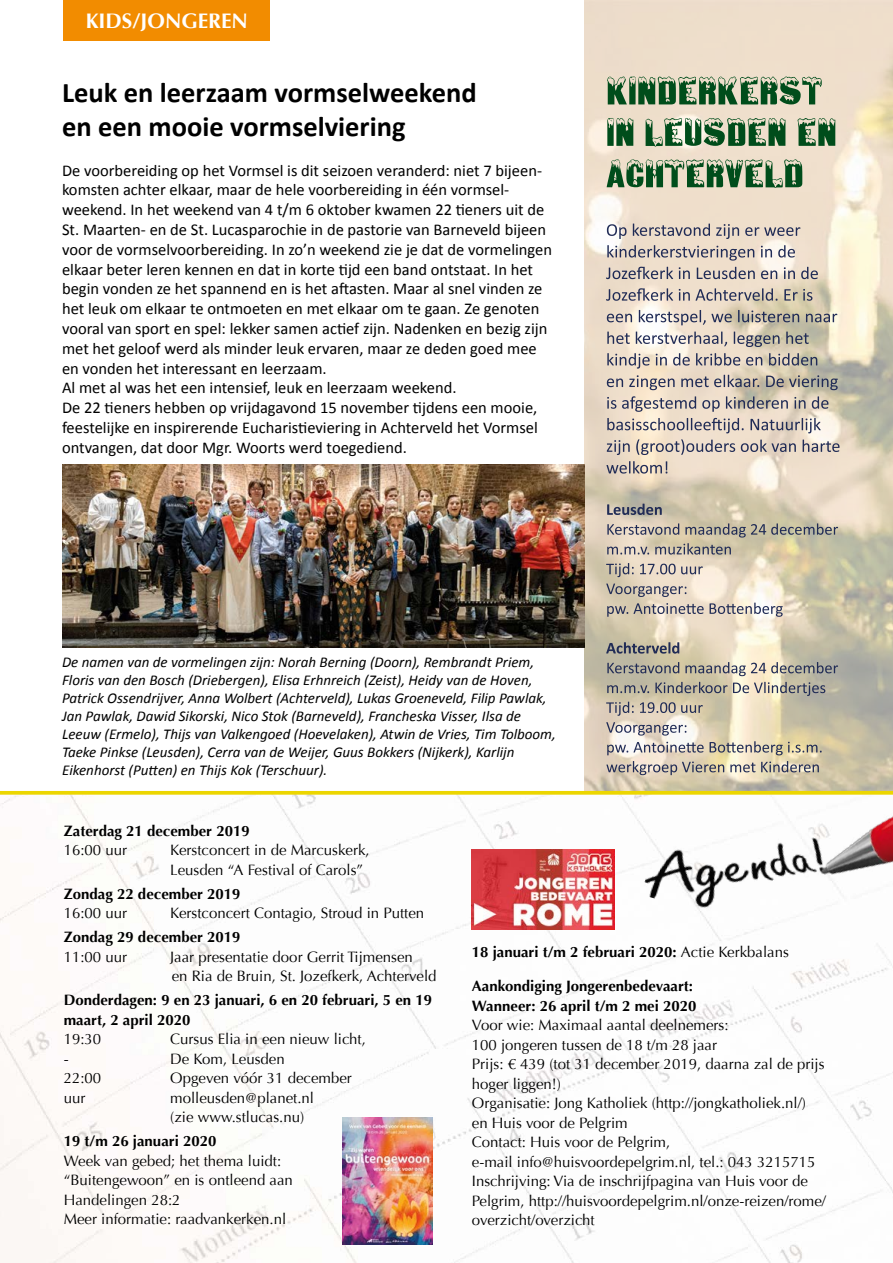
<style>
.page{position:relative;width:893px;height:1263px;background:#fff}
.page>*{position:absolute;margin:0;border:0;box-sizing:border-box;transform-origin:0 0}
.t1{font:700 28.5px/34.2px "Calibri";color:#000}
.t2{font:700 21px "Optima";color:#fff}
.t3{font:16.5px/19.8px "Calibri";color:#000}
.t4{font:15px/19.5px "Optima";color:#000}
.t5{font:italic 15px/18px "Calibri";color:#000}
.t6{font:700 15px/19.5px "Optima";color:#000}
.s1{font-weight:400}
</style>
<div class="page">
<img style="left:585px;top:0;width:308px;height:791px">
<svg style="left:0;top:791px;width:893px;height:472px"></svg>
<div style="left:64px;top:0;width:206px;height:40px;background:#f28c00"></div>
<img style="left:641px;top:703px;width:252px;height:266px">
<img style="left:472px;top:849px;width:143px;height:81px">
<img style="left:63px;top:465px;width:522px;height:182px">
<svg style="left:606px;top:761px;width:213px;height:14px;background:#bcb3a6"></svg>
<svg style="left:606px;top:722px;width:216px;height:33px;background:#d1c9b8"></svg>
<svg style="left:606px;top:702px;width:97px;height:14px"></svg>
<svg style="left:607px;top:682px;width:218px;height:14px;background:#aca89b"></svg>
<svg style="left:607px;top:662px;width:231px;height:14px;background:#aaa69b"></svg>
<svg style="left:606px;top:642px;width:73px;height:12px"></svg>
<svg style="left:607px;top:603px;width:176px;height:14px;background:#bcb5af"></svg>
<svg style="left:606px;top:583px;width:80px;height:14px"></svg>
<svg style="left:606px;top:563px;width:97px;height:14px"></svg>
<svg style="left:607px;top:523px;width:231px;height:32px;background:#bbb3a0"></svg>
<svg style="left:607px;top:504px;width:55px;height:11px"></svg>
<svg style="left:606px;top:461px;width:61px;height:13px"></svg>
<svg style="left:607px;top:439px;width:232px;height:16px;background:#c4bab2"></svg>
<svg style="left:607px;top:418px;width:214px;height:15px;background:#bfb6b1"></svg>
<svg style="left:607px;top:396px;width:221px;height:16px;background:#c0b6ae"></svg>
<svg style="left:607px;top:375px;width:231px;height:15px;background:#b5ada4"></svg>
<svg style="left:607px;top:353px;width:210px;height:16px;background:#bfb7af"></svg>
<svg style="left:607px;top:332px;width:202px;height:15px;background:#bcb6b1"></svg>
<svg style="left:607px;top:310px;width:230px;height:15px;background:#bbb5ad"></svg>
<svg style="left:606px;top:288px;width:206px;height:13px;background:#b9b1aa"></svg>
<svg style="left:606px;top:267px;width:212px;height:12px;background:#bab1ae"></svg>
<svg style="left:607px;top:245px;width:188px;height:16px;background:#c5bcb8"></svg>
<svg style="left:607px;top:224px;width:193px;height:15px;background:#c3b9b4"></svg>
<svg style="left:607px;top:159px;width:195px;height:29px;background:#7c9876"></svg>
<svg style="left:607px;top:118px;width:228px;height:29px;background:#7b9978"></svg>
<svg style="left:607px;top:76px;width:215px;height:28px;background:#72926f"></svg>
<img style="left:343px;top:1117px;width:89px;height:128px">
<p class="t2" style="left:86px;top:9px;width:164px">KIDS/JONGEREN</p>
<h1 class="t1" style="left:62px;top:75px;width:416px">Leuk en leerzaam vormselweekend en een mooie vormselviering</h1>
<p class="t3" style="left:62px;top:160px;width:492px">De voorbereiding op het Vormsel is dit seizoen veranderd: niet 7 bijeen&shy;komsten achter elkaar, maar de hele voorbereiding in één vormsel&shy;weekend. In het weekend van 4 t/m 6 oktober kwamen 22 tieners uit de St. Maarten- en de St. Lucasparochie in de pastorie van Barneveld bijeen voor de vormselvoorbereiding. In zo’n weekend zie je dat de vormelingen elkaar beter leren kennen en dat in korte tijd een band ontstaat. In het begin vonden ze het spannend en is het aftasten. Maar al snel vinden ze het leuk om elkaar te ontmoeten en met elkaar om te gaan. Ze genoten vooral van sport en spel: lekker samen actief zijn. Nadenken en bezig zijn met het geloof werd als minder leuk ervaren, maar ze deden goed mee en vonden het interessant en leerzaam.<br>Al met al was het een intensief, leuk en leerzaam weekend.<br>De 22 tieners hebben op vrijdagavond 15 november tijdens een mooie, feestelijke en inspirerende Eucharistieviering in Achterveld het Vormsel ontvangen, dat door Mgr. Woorts werd toegediend.</p>
<p class="t5" style="left:62px;top:652px;width:495px">De namen van de vormelingen zijn: Norah Berning (Doorn), Rembrandt Priem, Floris van den Bosch (Driebergen), Elisa Erhnreich (Zeist), Heidy van de Hoven, Patrick Ossendrijver, Anna Wolbert (Achterveld), Lukas Groeneveld, Filip Pawlak, Jan Pawlak, Dawid Sikorski, Nico Stok (Barneveld), Francheska Visser, Ilsa de Leeuw (Ermelo), Thijs van Valkengoed (Hoevelaken), Atwin de Vries, Tim Tolboom, Taeke Pinkse (Leusden), Cerra van de Weijer, Guus Bokkers (Nijkerk), Karlijn Eikenhorst (Putten) en Thijs Kok (Terschuur).</p>
<p class="t6" style="left:64px;top:821px;width:187px">Zaterdag 21 december 2019</p>
<p class="t4" style="left:64px;top:840px;width:65px">16:00 uur</p>
<p class="t4" style="left:170px;top:840px;width:201px">Kerstconcert in de Marcuskerk,<br>Leusden “A Festival of Carols”</p>
<p class="t6" style="left:64px;top:884px;width:178px">Zondag 22 december 2019</p>
<p class="t4" style="left:64px;top:903px;width:65px">16:00 uur</p>
<p class="t4" style="left:170px;top:903px;width:255px">Kerstconcert Contagio, Stroud in Putten</p>
<p class="t6" style="left:64px;top:927px;width:178px">Zondag 29 december 2019</p>
<p class="t4" style="left:64px;top:947px;width:65px">11:00 uur</p>
<p class="t4" style="left:170px;top:947px;width:268px">Jaar presentatie door Gerrit Tijmensen<br>en Ria de Bruin, St. Jozefkerk, Achterveld</p>
<p class="t6" style="left:64px;top:990px;width:370px">Donderdagen: 9 en 23 januari, 6 en 20 februari, 5 en 19 maart, 2 april 2020</p>
<p class="t4" style="left:64px;top:1029px;width:39px">19:30</p>
<p class="t4" style="left:170px;top:1029px;width:197px">Cursus Elia in een nieuw licht,</p>
<p class="t4" style="left:64px;top:1049px;width:6px">-</p>
<p class="t4" style="left:170px;top:1049px;width:116px">De Kom, Leusden</p>
<p class="t4" style="left:64px;top:1068px;width:39px">22:00</p>
<p class="t4" style="left:170px;top:1068px;width:183px">Opgeven vóór 31 december</p>
<p class="t4" style="left:64px;top:1088px;width:23px">uur</p>
<p class="t4" style="left:170px;top:1088px;width:145px">molleusden@planet.nl (zie www.stlucas.nu)</p>
<p class="t6" style="left:64px;top:1131px;width:154px">19 t/m 26 januari 2020</p>
<p class="t4" style="left:64px;top:1151px;width:231px">Week van gebed; het thema luidt: “Buitengewoon” en is ontleend aan<br>Handelingen 28:2<br>Meer informatie: raadvankerken.nl</p>
<p class="t6" style="left:472px;top:942px;width:318px">18 januari t/m 2 februari 2020: <span class="s1">Actie Kerkbalans</span></p>
<p class="t6" style="left:472px;top:977px;width:226px">Aankondiging Jongerenbedevaart:<br>Wanneer: 26 april t/m 2 mei 2020</p>
<p class="t4" style="left:472px;top:1016px;width:356px">Voor wie: Maximaal aantal deelnemers:<br>100 jongeren tussen de 18 t/m 28 jaar<br>Prijs: € 439 (tot 31 december 2019, daarna zal de prijs hoger liggen!)<br>Organisatie: Jong Katholiek (http://jongkatholiek.nl/)<br>en Huis voor de Pelgrim<br>Contact: Huis voor de Pelgrim,<br>e-mail info@huisvoordepelgrim.nl, tel.: 043 3215715<br>Inschrijving: Via de inschrijfpagina van Huis voor de Pelgrim, http://huisvoordepelgrim.nl/onze-reizen/rome/ overzicht/overzicht</p>
</div>
